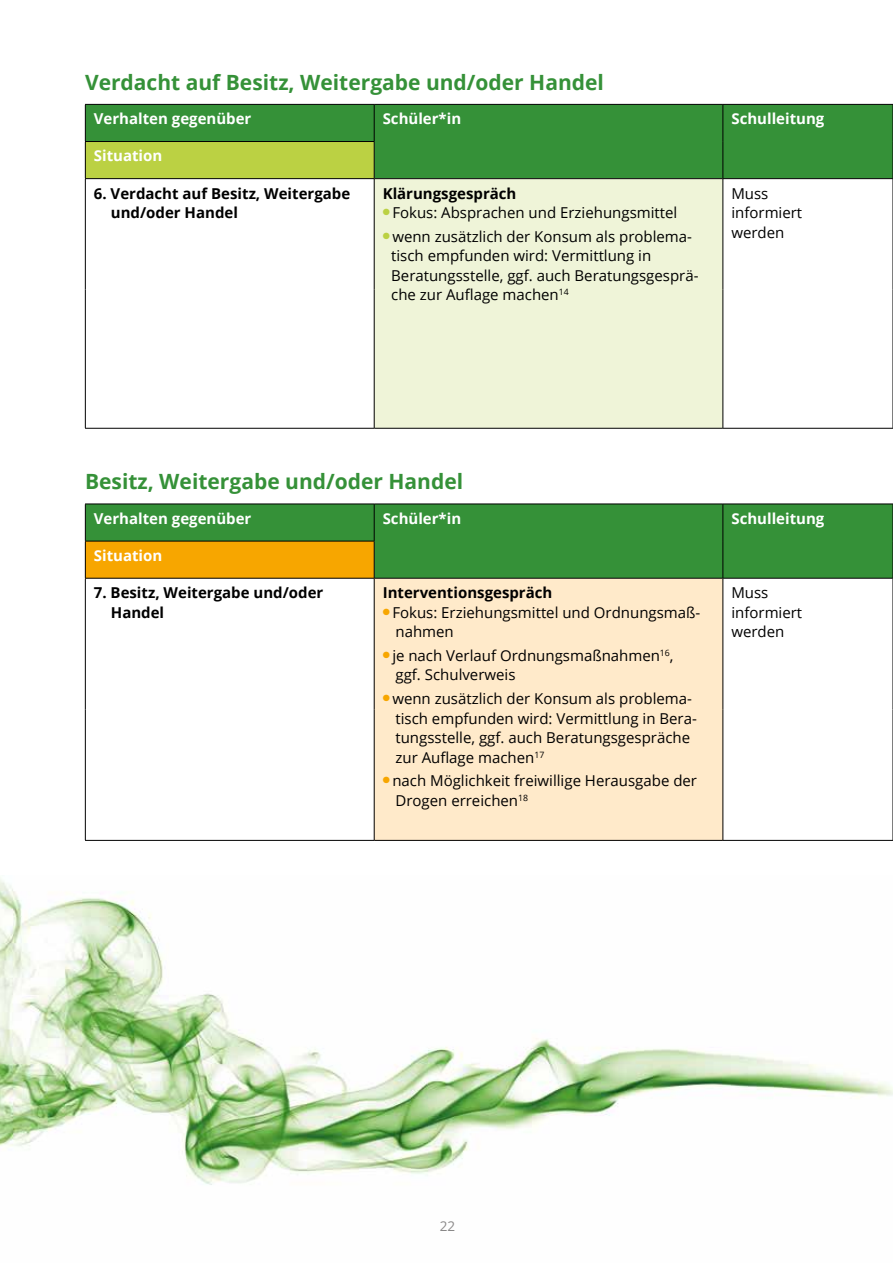
<style>
.page{position:relative;width:893px;height:1263px;background:#fff}
.page>*{position:absolute;margin:0;border:0;box-sizing:border-box;transform-origin:0 0}
.t1{font:700 21px "Open Sans";color:#359138}
.t2{font:15px/19.5px "Open Sans";color:#000}
.t3{font:700 15px/19.5px "Open Sans";color:#000}
.t4{font:700 15px "Open Sans";color:#fff}
.t5{font:13.5px "Open Sans";color:#898888}
</style>
<div class="page">
<img style="left:0;top:879px;width:893px;height:306px">
<div style="left:86px;top:505px;width:806px;height:73px;background:#359138"></div>
<div style="left:85px;top:541px;width:289px;height:37px;background:#f7a600"></div>
<div style="left:374px;top:578px;width:349px;height:262px;background:#ffeaca"></div>
<hr style="left:85px;top:504px;width:289px;height:1px;background:#000">
<hr style="left:85px;top:504px;width:1px;height:37px;background:#000">
<hr style="left:374px;top:504px;width:349px;height:1px;background:#000">
<hr style="left:374px;top:504px;width:1px;height:37px;background:#000">
<hr style="left:723px;top:504px;width:170px;height:1px;background:#000">
<hr style="left:723px;top:504px;width:1px;height:37px;background:#000">
<hr style="left:723px;top:541px;width:1px;height:37px;background:#000">
<hr style="left:892px;top:504px;width:1px;height:37px;background:#000">
<hr style="left:85px;top:541px;width:289px;height:1px;background:#000">
<hr style="left:85px;top:541px;width:1px;height:37px;background:#000">
<hr style="left:374px;top:541px;width:1px;height:37px;background:#000">
<hr style="left:892px;top:541px;width:1px;height:37px;background:#000">
<hr style="left:85px;top:578px;width:289px;height:1px;background:#000">
<hr style="left:374px;top:578px;width:349px;height:1px;background:#000">
<hr style="left:723px;top:578px;width:170px;height:1px;background:#000">
<hr style="left:85px;top:578px;width:1px;height:131px;background:#000">
<hr style="left:374px;top:578px;width:1px;height:131px;background:#000">
<hr style="left:723px;top:578px;width:1px;height:131px;background:#000">
<hr style="left:85px;top:709px;width:1px;height:131px;background:#000">
<hr style="left:374px;top:709px;width:1px;height:131px;background:#000">
<hr style="left:723px;top:709px;width:1px;height:131px;background:#000">
<hr style="left:85px;top:840px;width:289px;height:1px;background:#000">
<hr style="left:374px;top:840px;width:349px;height:1px;background:#000">
<hr style="left:723px;top:840px;width:170px;height:1px;background:#000">
<hr style="left:892px;top:578px;width:1px;height:131px;background:#000">
<hr style="left:892px;top:710px;width:1px;height:130px;background:#000">
<div style="left:86px;top:105px;width:806px;height:73px;background:#359138"></div>
<div style="left:85px;top:141px;width:289px;height:38px;background:#bbd143"></div>
<svg style="left:86px;top:179px;width:806px;height:249px"></svg>
<div style="left:374px;top:179px;width:349px;height:249px;background:#eff4d8"></div>
<hr style="left:85px;top:104px;width:289px;height:1px;background:#000">
<hr style="left:85px;top:105px;width:1px;height:36px;background:#000">
<hr style="left:374px;top:104px;width:349px;height:1px;background:#000">
<hr style="left:374px;top:105px;width:1px;height:36px;background:#000">
<hr style="left:723px;top:104px;width:170px;height:1px;background:#000">
<hr style="left:723px;top:105px;width:1px;height:36px;background:#000">
<hr style="left:723px;top:141px;width:1px;height:37px;background:#000">
<hr style="left:892px;top:105px;width:1px;height:36px;background:#000">
<hr style="left:85px;top:141px;width:289px;height:1px;background:#000">
<hr style="left:85px;top:142px;width:1px;height:36px;background:#000">
<hr style="left:374px;top:142px;width:1px;height:36px;background:#000">
<hr style="left:892px;top:142px;width:1px;height:36px;background:#000">
<hr style="left:85px;top:178px;width:289px;height:1px;background:#000">
<hr style="left:374px;top:178px;width:349px;height:1px;background:#000">
<hr style="left:723px;top:178px;width:170px;height:1px;background:#000">
<hr style="left:85px;top:179px;width:1px;height:110px;background:#000">
<hr style="left:374px;top:179px;width:1px;height:110px;background:#000">
<hr style="left:723px;top:179px;width:1px;height:110px;background:#000">
<hr style="left:85px;top:289px;width:1px;height:139px;background:#000">
<hr style="left:374px;top:289px;width:1px;height:139px;background:#000">
<hr style="left:723px;top:289px;width:1px;height:139px;background:#000">
<hr style="left:85px;top:428px;width:289px;height:1px;background:#000">
<hr style="left:374px;top:428px;width:349px;height:1px;background:#000">
<hr style="left:723px;top:428px;width:170px;height:1px;background:#000">
<hr style="left:892px;top:179px;width:1px;height:110px;background:#000">
<hr style="left:892px;top:290px;width:1px;height:138px;background:#000">
<h1 class="t1" style="left:85px;top:67px;width:520px">Verdacht auf Besitz, Weitergabe und/oder Handel</h1>
<p class="t4" style="left:94px;top:108px;width:159px">Verhalten gegenüber</p>
<p class="t4" style="left:383px;top:108px;width:80px">Schüler*in</p>
<p class="t4" style="left:731px;top:108px;width:94px">Schulleitung</p>
<p class="t4" style="left:94px;top:145px;width:70px">Situation</p>
<p class="t3" style="left:111px;top:183px;width:241px;text-indent:-17px">6. Verdacht auf Besitz, Weitergabe und/oder Handel</p>
<p class="t3" style="left:383px;top:183px;width:135px">Klärungsgespräch</p>
<p class="t2" style="left:731px;top:183px;width:72px">Muss informiert werden</p>
<p class="t2" style="left:383px;top:203px;width:296px"><sup>●</sup> Fokus: Absprachen und Erziehungsmittel</p>
<p class="t2" style="left:391px;top:226px;width:309px;text-indent:-8px"><sup>●</sup> wenn zusätzlich der Konsum als problema&shy;tisch empfunden wird: Vermittlung in Beratungsstelle, ggf. auch Beratungsgesprä&shy;che zur Auflage machen<sup>14</sup></p>
<h1 class="t1" style="left:85px;top:467px;width:380px">Besitz, Weitergabe und/oder Handel</h1>
<p class="t4" style="left:94px;top:508px;width:159px">Verhalten gegenüber</p>
<p class="t4" style="left:383px;top:508px;width:80px">Schüler*in</p>
<p class="t4" style="left:731px;top:508px;width:94px">Schulleitung</p>
<p class="t4" style="left:94px;top:545px;width:70px">Situation</p>
<p class="t3" style="left:111px;top:583px;width:214px;text-indent:-17px">7. Besitz, Weitergabe und/oder<br>Handel</p>
<p class="t3" style="left:383px;top:583px;width:171px">Interventionsgespräch</p>
<p class="t2" style="left:731px;top:583px;width:72px">Muss informiert werden</p>
<p class="t2" style="left:395px;top:602px;width:306px;text-indent:-13px"><sup>●</sup> Fokus: Erziehungsmittel und Ordnungsmaß&shy;nahmen</p>
<p class="t2" style="left:395px;top:645px;width:280px;text-indent:-13px"><sup>●</sup> je nach Verlauf Ordnungsmaßnahmen<sup>16</sup>, ggf. Schulverweis</p>
<p class="t2" style="left:395px;top:689px;width:303px;text-indent:-13px"><sup>●</sup> wenn zusätzlich der Konsum als problema&shy;tisch empfunden wird: Vermittlung in Bera&shy;tungsstelle, ggf. auch Beratungsgespräche zur Auflage machen<sup>17</sup></p>
<p class="t2" style="left:395px;top:771px;width:303px;text-indent:-13px"><sup>●</sup> nach Möglichkeit freiwillige Herausgabe der<br>Drogen erreichen<sup>18</sup></p>
<p class="t5" style="left:440px;top:1216px;width:17px">22</p>
</div>
